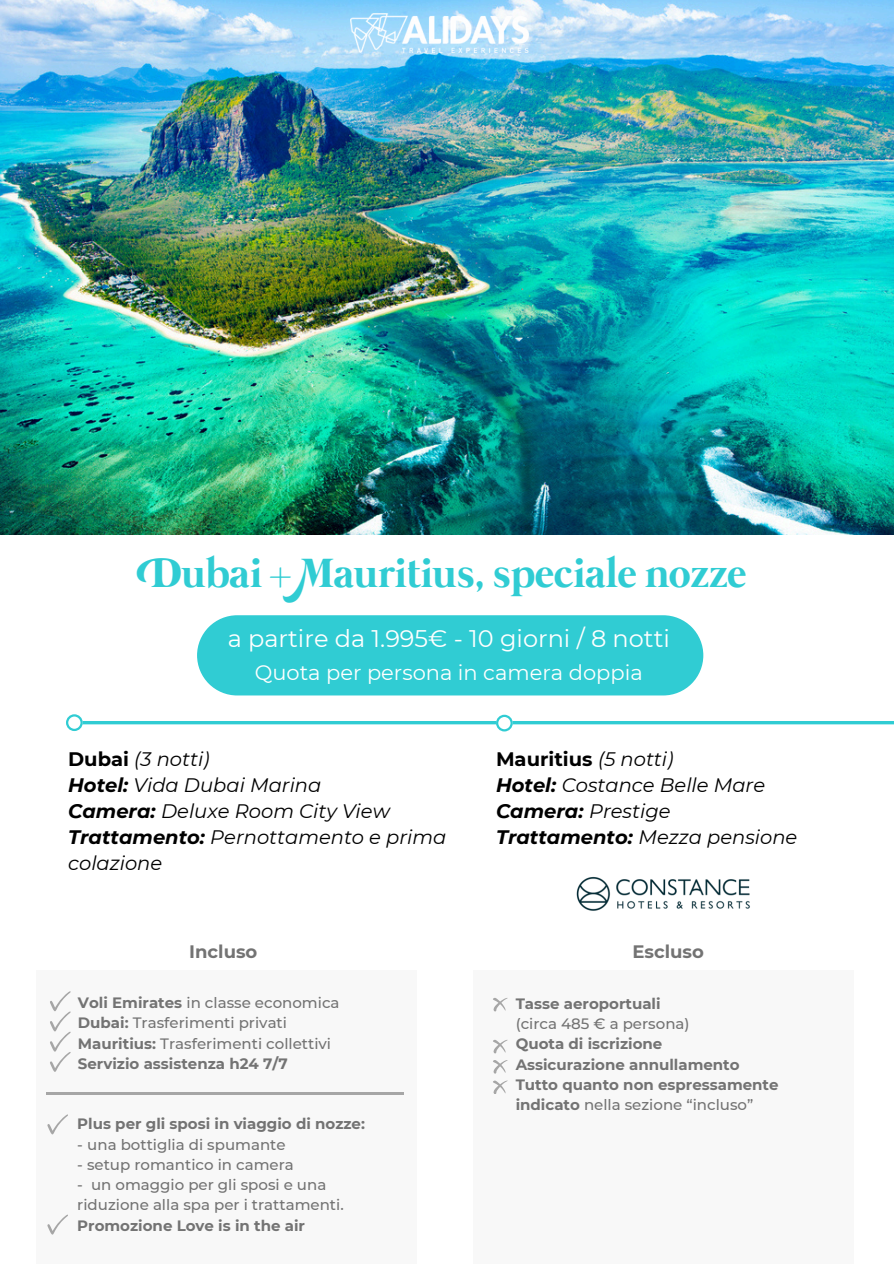
<style>
.page{position:relative;width:894px;height:1264px;background:#fff}
.page>*{position:absolute;margin:0;border:0;box-sizing:border-box;transform-origin:0 0}
.t1{font:700 42px "Mermaid Swash Caps";color:#30ccd3}
.t2{font:24px "Montserrat";color:#fff}
.t3{font:21px "Montserrat";color:#fff}
.t4{font:italic 19.5px/25.8px "Montserrat";color:#000}
.t5{font:700 18px "Montserrat";color:#737373}
.t6{font:500 15px/20.2px "Montserrat";color:#737373}
.t7{font:700 15px/20.2px "Montserrat";color:#737373}
.s1{font-weight:700;font-style:normal}
.s2{font-weight:700}
.s3{font-weight:500}
</style>
<div class="page">
<img style="left:0;top:0;width:893px;height:534px">
<div style="left:197px;top:615px;width:506px;height:80px;background:#30ccd3"></div>
<div style="left:36px;top:970px;width:380px;height:293px;background:#f8f8f8"></div>
<img style="left:351px;top:14px;width:177px;height:39px">
<div style="left:473px;top:970px;width:380px;height:293px;background:#f8f8f8"></div>
<svg style="left:493px;top:998px;width:14px;height:13px"></svg>
<svg style="left:493px;top:1039px;width:14px;height:14px"></svg>
<svg style="left:493px;top:1060px;width:14px;height:13px"></svg>
<hr style="left:77px;top:721px;width:816px;height:3px;background:#30ccd3">
<svg style="left:66px;top:714px;width:17px;height:17px"></svg>
<svg style="left:496px;top:714px;width:16px;height:17px"></svg>
<svg style="left:493px;top:1080px;width:14px;height:13px"></svg>
<svg style="left:46px;top:1092px;width:357px;height:2px"></svg>
<svg style="left:50px;top:991px;width:20px;height:81px"></svg>
<svg style="left:47px;top:1114px;width:21px;height:20px"></svg>
<svg style="left:47px;top:1214px;width:21px;height:20px"></svg>
<img style="left:576px;top:876px;width:174px;height:35px">
<p class="t1" style="left:151px;top:555px;width:596px">Dubai + Mauritius, speciale nozze</p>
<h3 class="t2" style="left:227px;top:623px;width:443px">a partire da 1.995€ - 10 giorni / 8 notti</h3>
<h3 class="t3" style="left:255px;top:659px;width:389px">Quota per persona in camera doppia</h3>
<p class="t4" style="left:68px;top:746px;width:379px"><span class="s1">Dubai</span> (3 notti)<br><span class="s2">Hotel:</span> Vida Dubai Marina<br><span class="s2">Camera:</span> Deluxe Room City View<br><span class="s2">Trattamento:</span> Pernottamento e prima colazione</p>
<p class="t4" style="left:496px;top:746px;width:303px"><span class="s1">Mauritius</span> (5 notti)<br><span class="s2">Hotel:</span> Costance Belle Mare<br><span class="s2">Camera:</span> Prestige<br><span class="s2">Trattamento:</span> Mezza pensione</p>
<h3 class="t5" style="left:189px;top:940px;width:70px">Incluso</h3>
<p class="t5" style="left:632px;top:940px;width:73px">Escluso</p>
<p class="t7" style="left:515px;top:993px;width:146px">Tasse aeroportuali</p>
<p class="t6" style="left:515px;top:1013px;width:175px">(circa 485 € a persona)</p>
<p class="t7" style="left:515px;top:1033px;width:148px">Quota di iscrizione</p>
<p class="t7" style="left:515px;top:1054px;width:225px">Assicurazione annullamento</p>
<p class="t7" style="left:515px;top:1074px;width:264px">Tutto quanto non espressamente indicato <span class="s3">nella sezione “incluso”</span></p>
<h2 class="t6" style="left:78px;top:992px;width:263px"><span class="s2">Voli Emirates</span> in classe economica</h2>
<h4 class="t6" style="left:78px;top:1012px;width:210px"><span class="s2">Dubai:</span> Trasferimenti privati</h4>
<h4 class="t6" style="left:78px;top:1033px;width:254px"><span class="s2">Mauritius:</span> Trasferimenti collettivi</h4>
<p class="t7" style="left:78px;top:1053px;width:211px">Servizio assistenza h24 7/7</p>
<p class="t7" style="left:77px;top:1113px;width:289px">Plus per gli sposi in viaggio di nozze:</p>
<p class="t6" style="left:77px;top:1134px;width:210px">- una bottiglia di spumante</p>
<p class="t6" style="left:77px;top:1154px;width:218px">- setup romantico in camera</p>
<p class="t6" style="left:77px;top:1174px;width:268px">- un omaggio per gli sposi e una riduzione alla spa per i trattamenti.</p>
<p class="t7" style="left:77px;top:1215px;width:229px">Promozione Love is in the air</p>
</div>
